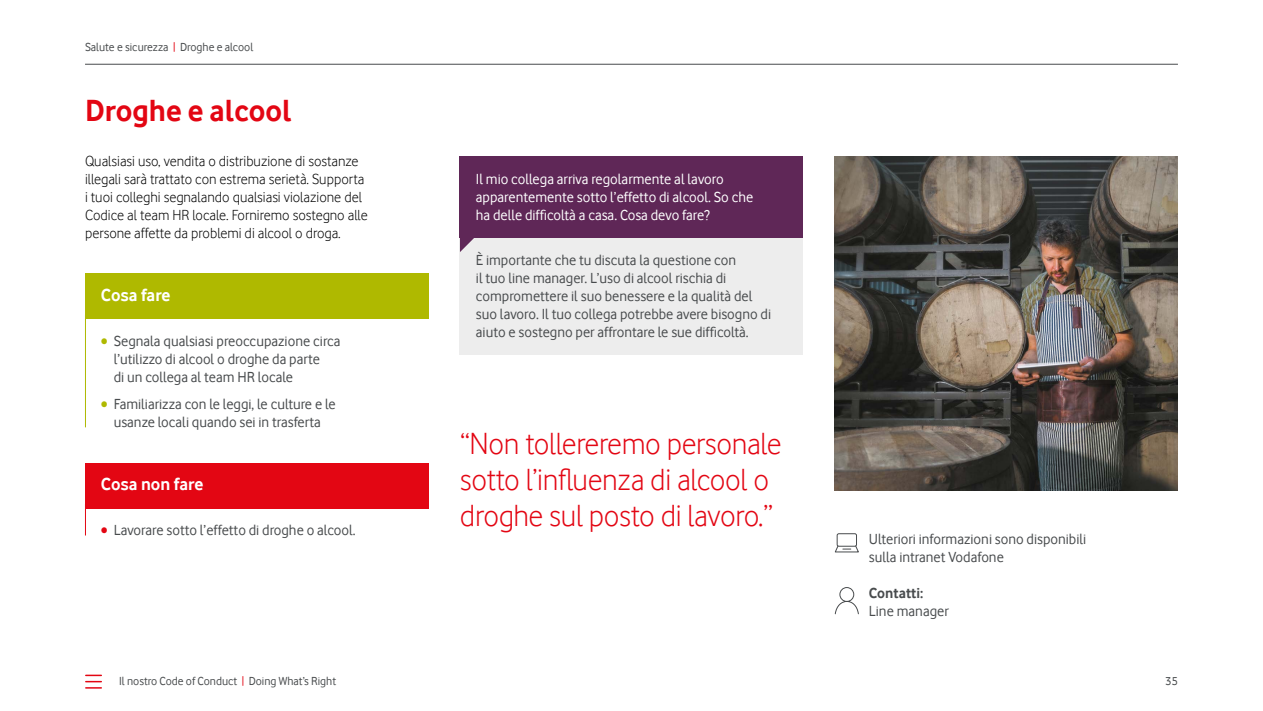
<style>
.page{position:relative;width:1263px;height:711px;background:#fff}
.page>*{position:absolute;margin:0;border:0;box-sizing:border-box;transform-origin:0 0}
.t1{font:31.5px/36px "Vodafone Lt";letter-spacing:-.01em;color:#e30613}
.t2{font:700 31.5px "Vodafone Rg";color:#e30613}
.t3{font:700 18px "Vodafone Rg";color:#fff}
.t4{font:15px/18px "Vodafone Rg";color:#484b4d}
.t5{font:15px/18px "Vodafone Lt";color:#000}
.t6{font:15px/18px "Vodafone Rg";color:#fff}
.t7{font:700 15px "Vodafone Rg";color:#484b4d}
.t8{font:12px "Vodafone Rg";color:#484b4d}
.s1{color:#e30613}
.s2{color:#afb900}
</style>
<div class="page">
<hr style="left:85px;top:64px;width:1093px;height:1px;background:#484b4d">
<img style="left:835px;top:157px;width:343px;height:333px">
<hr style="left:85px;top:314px;width:1px;height:113px;background:#afb900">
<div style="left:85px;top:274px;width:343px;height:45px;background:#afb900"></div>
<hr style="left:85px;top:503px;width:1px;height:32px;background:#e30613">
<div style="left:85px;top:463px;width:343px;height:45px;background:#e30613"></div>
<div style="left:460px;top:238px;width:343px;height:116px;background:#ededed"></div>
<div style="left:460px;top:157px;width:343px;height:81px;background:#5f2757"></div>
<svg style="left:460px;top:238px;width:14px;height:14px"></svg>
<svg style="left:834px;top:587px;width:25px;height:27px"></svg>
<svg style="left:834px;top:533px;width:25px;height:19px"></svg>
<svg style="left:86px;top:674px;width:15px;height:14px"></svg>
<p class="t8" style="left:85px;top:40px;width:170px">Salute e sicurezza <span class="s1">|</span> Droghe e alcool</p>
<h1 class="t2" style="left:85px;top:92px;width:208px">Droghe e alcool</h1>
<p class="t5" style="left:85px;top:151px;width:284px">Qualsiasi uso, vendita o distribuzione di sostanze illegali sarà trattato con estrema serietà. Supporta i tuoi colleghi segnalando qualsiasi violazione del Codice al team HR locale. Forniremo sostegno alle persone affette da problemi di alcool o droga.</p>
<p class="t3" style="left:101px;top:284px;width:71px">Cosa fare</p>
<p class="t4" style="left:114px;top:331px;width:228px;text-indent:-13px"><span class="s2">•</span> Segnala qualsiasi preoccupazione circa l’utilizzo di alcool o droghe da parte<br>di un collega al team HR locale</p>
<p class="t4" style="left:101px;top:394px;width:236px;text-align:center"><span class="s2">•</span> Familiarizza con le leggi, le culture e le usanze locali quando sei in trasferta</p>
<p class="t3" style="left:101px;top:473px;width:104px">Cosa non fare</p>
<p class="t4" style="left:101px;top:520px;width:256px"><span class="s1">•</span> Lavorare sotto l’effetto di droghe o alcool.</p>
<p class="t6" style="left:476px;top:169px;width:279px">Il mio collega arriva regolarmente al lavoro apparentemente sotto l’effetto di alcool. So che ha delle difficoltà a casa. Cosa devo fare?</p>
<p class="t4" style="left:476px;top:250px;width:297px">È importante che tu discuta la questione con<br>il tuo line manager. L’uso di alcool rischia di compromettere il suo benessere e la qualità del suo lavoro. Il tuo collega potrebbe avere bisogno di aiuto e sostegno per affrontare le sue difficoltà.</p>
<h1 class="t1" style="left:460px;top:425px;width:323px">“Non tollereremo personale sotto l’influenza di alcool o droghe sul posto di lavoro.”</h1>
<p class="t4" style="left:869px;top:529px;width:219px">Ulteriori informazioni sono disponibili sulla intranet Vodafone</p>
<p class="t7" style="left:869px;top:584px;width:56px">Contatti:</p>
<p class="t4" style="left:869px;top:601px;width:81px">Line manager</p>
<p class="t8" style="left:119px;top:674px;width:219px">Il nostro Code of Conduct <span class="s1">|</span> Doing What’s Right</p>
<p class="t8" style="left:1165px;top:674px;width:14px">35</p>
</div>
